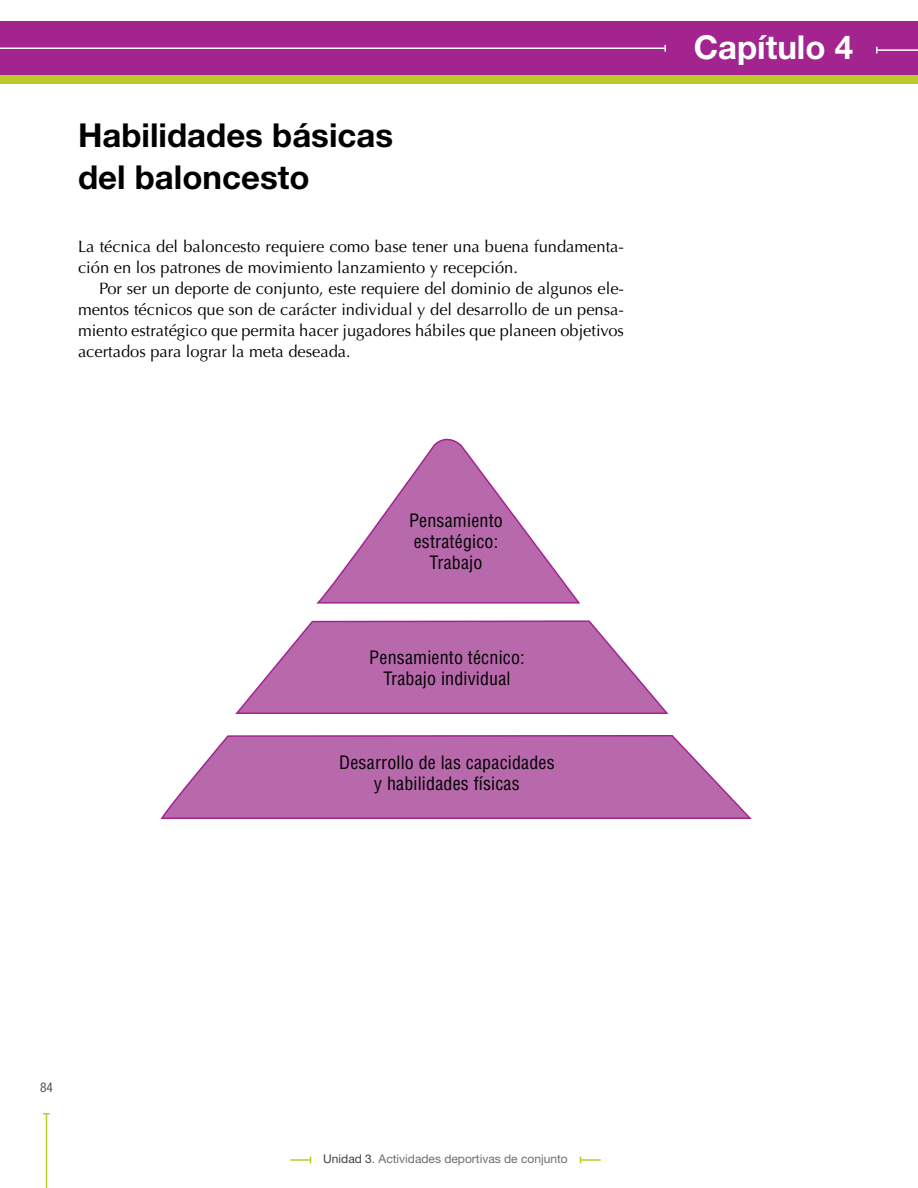
<style>
.page{position:relative;width:918px;height:1188px;background:#fff}
.page>*{position:absolute;margin:0;border:0;box-sizing:border-box;transform-origin:0 0}
.t1{font:700 33px/42px "Helvetica Neue LT Std";color:#000}
.t2{font:700 33px "Helvetica Neue LT Std";color:#fff}
.t3{font:condensed 18px/21px "Helvetica LT Std";letter-spacing:.01em;color:#000;text-align:center}
.t4{font:16.5px/21px "Optima LT Std";color:#000}
.t5{font:condensed 13.5px "Helvetica Neue LT Std";color:#58595b}
.t6{font:12px "Helvetica Neue LT Std";color:#6d6e71}
.s1{color:#414042}
</style>
<div class="page">
<hr style="left:46px;top:1114px;width:1px;height:74px;background:#bdcb2a">
<div style="left:0;top:72px;width:918px;height:12px;background:#bdcb2a"></div>
<div style="left:0;top:21px;width:918px;height:54px;background:#a3238f"></div>
<hr style="left:0;top:48px;width:665px;height:1px;background:#fff">
<svg style="left:664px;top:45px;width:2px;height:7px"></svg>
<hr style="left:290px;top:1159px;width:21px;height:2px;background:#bdcb2a">
<hr style="left:580px;top:1159px;width:21px;height:2px;background:#bdcb2a">
<svg style="left:316px;top:438px;width:265px;height:166px"></svg>
<svg style="left:235px;top:620px;width:434px;height:94px"></svg>
<svg style="left:160px;top:735px;width:592px;height:84px;background:#bf79b4"></svg>
<hr style="left:877px;top:49px;width:41px;height:2px;background:#fff">
<svg style="left:876px;top:47px;width:2px;height:6px"></svg>
<h1 class="t1" style="left:78px;top:114px;width:317px">Habilidades básicas del baloncesto</h1>
<p class="t4" style="left:78px;top:236px;width:548px">La técnica del baloncesto requiere como base tener una buena fundamenta&shy;ción en los patrones de movimiento lanzamiento y recepción.</p>
<p class="t4" style="left:78px;top:278px;width:548px;text-align:justify;text-indent:21px">Por ser un deporte de conjunto, este requiere del dominio de algunos ele&shy;mentos técnicos que son de carácter individual y del desarrollo de un pensa&shy;miento estratégico que permita hacer jugadores hábiles que planeen objetivos acertados para lograr la meta deseada.</p>
<p class="t3" style="left:409px;top:510px;width:95px">Pensamiento estratégico:<br>Trabajo</p>
<p class="t3" style="left:369px;top:647px;width:157px">Pensamiento técnico:<br>Trabajo individual</p>
<p class="t3" style="left:339px;top:752px;width:217px">Desarrollo de las capacidades y habilidades físicas</p>
<h1 class="t2" style="left:694px;top:27px;width:161px">Capítulo 4</h1>
<p class="t5" style="left:40px;top:1079px;width:14px">84</p>
<p class="t6" style="left:323px;top:1152px;width:246px"><span class="s1">Unidad 3</span>. Actividades deportivas de conjunto</p>
</div>
